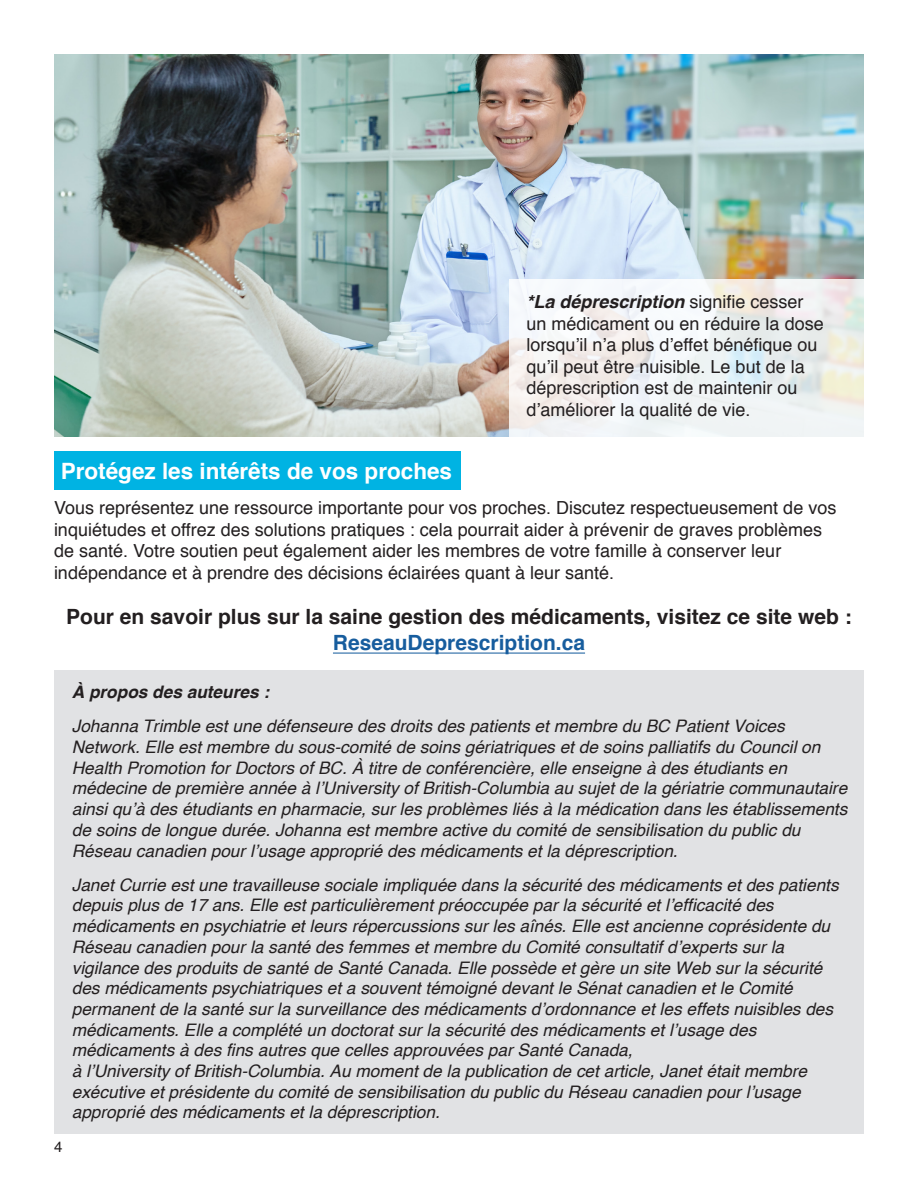
<style>
.page{position:relative;width:918px;height:1188px;background:#fff}
.page>*{position:absolute;margin:0;border:0;box-sizing:border-box;transform-origin:0 0}
.t1{font:700 22.5px "Helvetica";color:#fff}
.t2{font:700 21px/25.2px "Helvetica";color:#231f20;text-align:center}
.t3{font:18px/21.6px "Helvetica";color:#231f20}
.t4{font:italic 17.25px/20.7px "Helvetica";color:#231f20}
.t5{font:15px "Helvetica";color:#231f20}
.s1{font-weight:700;font-style:italic}
.s2{color:#175d9e}
.s3{font-weight:700}
.s4{font-style:inherit}
</style>
<div class="page">
<div style="left:54px;top:451px;width:406px;height:39px;background:#00b3e3"></div>
<div style="left:54px;top:670px;width:810px;height:464px;background:#e1e2e4"></div>
<img style="left:54px;top:54px;width:810px;height:382px">
<svg style="left:509px;top:279px;width:355px;height:157px;fill:#f1f3f4"></svg>
<hr style="left:333px;top:653px;width:252px;height:1px;background:#175d9e">
<p class="t3" style="left:527px;top:291px;width:299px"><span class="s1">*La déprescription</span> signifie cesser un médicament ou en réduire la dose lorsqu’il n’a plus d’effet bénéfique ou qu’il peut être nuisible. Le but de la déprescription est de maintenir ou d’améliorer la qualité de vie.</p>
<p class="t1" style="left:61px;top:453px;width:393px">Protégez les intérêts de vos proches</p>
<p class="t3" style="left:54px;top:498px;width:784px">Vous représentez une ressource importante pour vos proches. Discutez respectueusement de vos inquiétudes et offrez des solutions pratiques : cela pourrait aider à prévenir de graves problèmes de santé. Votre soutien peut également aider les membres de votre famille à conserver leur indépendance et à prendre des décisions éclairées quant à leur santé.</p>
<p class="t2" style="left:66px;top:605px;width:787px">Pour en savoir plus sur la saine gestion des médicaments, visitez ce site web :<br><span class="s2">ReseauDeprescription.ca</span></p>
<p class="t5" style="left:54px;top:1135px;width:10px">4</p>
<p class="t4" style="left:72px;top:675px;width:715px;line-height:34.2px"><span class="s3">À propos des auteures :<br></span>Johanna Trimble est une défenseure des droits des patients et membre du BC Patient Voices</p>
<p class="t4" style="left:72px;top:737px;width:777px">Network. Elle est membre du sous-comité de soins gériatriques et de soins palliatifs du Council on Health Promotion for Doctors of BC. À titre de conférencière, elle enseigne à des étudiants en médecine de première année à l’University of British-Columbia au sujet de la gériatrie communautaire ainsi qu’à des étudiants en pharmacie, sur les problèmes liés à la médication dans les établissements de soins de longue durée. Johanna est membre active du comité de sensibilisation du public du Réseau canadien pour <span class="s4">l’usage approprié des médicaments et la déprescription.</span></p>
<p class="t4" style="left:72px;top:875px;width:768px">Janet Currie est une travailleuse sociale impliquée dans la sécurité des médicaments et des patients depuis plus de 17 ans. Elle est particulièrement préoccupée par la sécurité et l’efficacité des médicaments en psychiatrie et leurs répercussions sur les aînés. Elle est ancienne coprésidente du Réseau canadien pour la santé des femmes et membre du Comité consultatif d’experts sur la vigilance des produits de santé de Santé Canada. Elle possède et gère un site Web sur la sécurité des médicaments psychiatriques et a souvent témoigné devant le Sénat canadien et le Comité permanent de la santé sur la surveillance des médicaments d’ordonnance et les effets nuisibles des médicaments. Elle a complété un doctorat sur la sécurité des médicaments et l’usage des médicaments à des fins autres que celles approuvées par Santé Canada,<br>à l’University of British-Columbia. Au moment de la publication de cet article, Janet était membre exécutive et présidente du comité de sensibilisation du public du Réseau canadien pour <span class="s4">l’usage approprié des médicaments et la déprescription</span>.</p>
</div>
